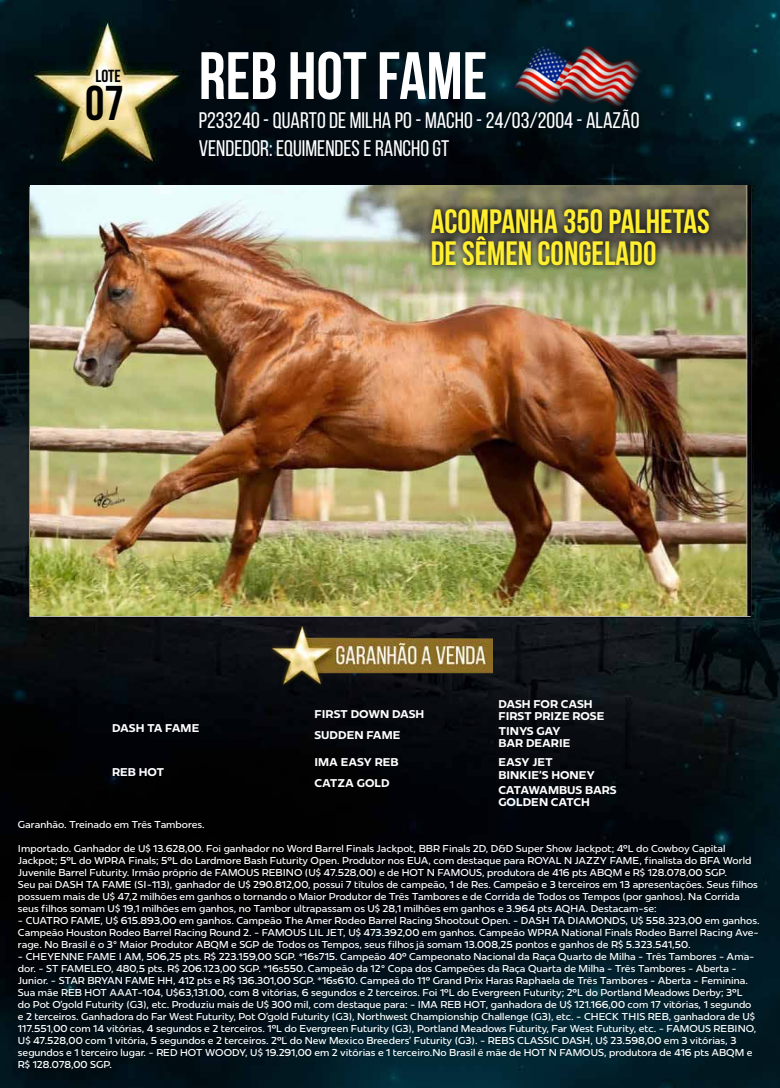
<style>
.page{position:relative;width:780px;height:1088px;background:#fff}
.page>*{position:absolute;margin:0;border:0;box-sizing:border-box;transform-origin:0 0}
.t1{font:700 66.88px "Bebas Neue";color:#fff}
.t2{font:700 48.75px "Bebas Neue";color:#000}
.t3{font:700 33.75px/32.5px "Bebas Neue";color:#ffef30}
.t4{font:22.5px/28.4px "Bebas Neue";color:#fff}
.t5{font:700 17.5px "Bebas Neue";color:#000}
.t6{font:700 11.25px/20.9px "Redonda";color:#fff}
.t7{font:10px/12px "Redonda";color:#fff}
</style>
<div class="page">
<img style="left:0;top:0;width:780px;height:1088px">
<img style="left:30px;top:185px;width:720px;height:431px">
<img style="left:264px;top:620px;width:229px;height:77px">
<svg style="left:425px;top:202px;width:290px;height:70px;background:#4f513d"></svg>
<img style="left:513px;top:45px;width:128px;height:62px">
<h3 class="t5" style="left:95px;top:67px;width:27px">LOTE</h3>
<h2 class="t2" style="left:85px;top:76px;width:40px">07</h2>
<h1 class="t1" style="left:199px;top:39px;width:290px">REB HOT FAME</h1>
<h3 class="t4" style="left:199px;top:106px;width:442px">P233240 - QUARTO DE MILHA PO - MACHO - 24/03/2004 - ALAZÃO<br>VENDEDOR: EQUIMENDES E RANCHO GT</h3>
<h3 class="t3" style="left:431px;top:204px;width:280px">ACOMPANHA 350 PALHETAS<br>DE SÊMEN CONGELADO</h3>
<p class="t6" style="left:314px;top:704px;width:111px">FIRST DOWN DASH</p>
<p class="t6" style="left:498px;top:693px;width:96px">DASH FOR CASH</p>
<p class="t6" style="left:498px;top:705px;width:107px">FIRST PRIZE ROSE</p>
<p class="t6" style="left:112px;top:717px;width:89px">DASH TA FAME</p>
<p class="t6" style="left:112px;top:761px;width:54px">REB HOT</p>
<p class="t6" style="left:314px;top:725px;width:87px">SUDDEN FAME</p>
<p class="t6" style="left:314px;top:751px;width:86px">IMA EASY REB<br>CATZA GOLD</p>
<p class="t6" style="left:498px;top:721px;width:64px">TINYS GAY</p>
<p class="t6" style="left:498px;top:733px;width:74px">BAR DEARIE</p>
<p class="t6" style="left:498px;top:751px;width:56px">EASY JET</p>
<p class="t6" style="left:498px;top:764px;width:98px">BINKIE’S HONEY</p>
<p class="t6" style="left:498px;top:780px;width:120px">CATAWAMBUS BARS</p>
<p class="t6" style="left:498px;top:791px;width:93px">GOLDEN CATCH</p>
<p class="t7" style="left:18px;top:819px;width:188px">Garanhão. Treinado em Três Tambores.</p>
<p class="t7" style="left:18px;top:843px;width:741px">Importado. Ganhador de U$ 13.628,00. Foi ganhador no Word Barrel Finals Jackpot, BBR Finals 2D, D&amp;D Super Show Jackpot; 4ºL do Cowboy Capital Jackpot; 5ºL do WPRA Finals; 5ºL do Lardmore Bash Futurity Open. Produtor nos EUA, com destaque para ROYAL N JAZZY FAME, finalista do BFA World Juvenile Barrel Futurity. Irmão próprio de FAMOUS REBINO (U$ 47.528,00) e de HOT N FAMOUS, produtora de 416 pts ABQM e R$ 128.078,00 SGP.<br>Seu pai DASH TA FAME (SI-113), ganhador de U$ 290.812,00, possui 7 títulos de campeão, 1 de Res. Campeão e 3 terceiros em 13 apresentações. Seus filhos possuem mais de U$ 47,2 milhões em ganhos o tornando o Maior Produtor de Três Tambores e de Corrida de Todos os Tempos (por ganhos). Na Corrida seus filhos somam U$ 19,1 milhões em ganhos, no Tambor ultrapassam os U$ 28,1 milhões em ganhos e 3.964 pts AQHA. Destacam-se:</p>
<p class="t7" style="left:18px;top:915px;width:743px;text-align:justify">- CUATRO FAME, U$ 615.893,00 em ganhos. Campeão The Amer Rodeo Barrel Racing Shootout Open. - DASH TA DIAMONDS, U$ 558.323,00 em ganhos.<br>Campeão Houston Rodeo Barrel Racing Round 2. - FAMOUS LIL JET, U$ 473.392,00 em ganhos. Campeão WPRA National Finals Rodeo Barrel Racing Ave&shy;rage. No Brasil é o 3° Maior Produtor ABQM e SGP de Todos os Tempos, seus filhos já somam 13.008,25 pontos e ganhos de R$ 5.323.541,50.</p>
<p class="t7" style="left:18px;top:951px;width:739px">- CHEYENNE FAME I AM, 506,25 pts. R$ 223.159,00 SGP. *16s715. Campeão 40º Campeonato Nacional da Raça Quarto de Milha - Três Tambores - Ama&shy;dor. - ST FAMELEO, 480,5 pts. R$ 206.123,00 SGP. *16s550. Campeão da 12° Copa dos Campeões da Raça Quarta de Milha - Três Tambores - Aberta - Junior. - STAR BRYAN FAME HH, 412 pts e R$ 136.301,00 SGP. *16s610. Campeã do 11º Grand Prix Haras Raphaela de Três Tambores - Aberta - Feminina.<br>Sua mãe REB HOT AAAT-104, U$63,131.00, com 8 vitórias, 6 segundos e 2 terceiros. Foi 1ºL do Evergreen Futurity; 2ºL do Portland Meadows Derby; 3ºL do Pot O’gold Futurity (G3), etc. Produziu mais de U$ 300 mil, com destaque para: - IMA REB HOT, ganhadora de U$ 121.166,00 com 17 vitórias, 1 segundo e 2 terceiros. Ganhadora do Far West Futurity, Pot O’gold Futurity (G3), Northwest Championship Challenge (G3), etc. - CHECK THIS REB, ganhadora de U$ 117.551,00 com 14 vitórias, 4 segundos e 2 terceiros. 1ºL do Evergreen Futurity (G3), Portland Meadows Futurity, Far West Futurity, etc. - FAMOUS REBINO, U$ 47.528,00 com 1 vitória, 5 segundos e 2 terceiros. 2ºL do New Mexico Breeders’ Futurity (G3). - REBS CLASSIC DASH, U$ 23.598,00 em 3 vitórias, 3 segundos e 1 terceiro lugar. - RED HOT WOODY, U$ 19.291,00 em 2 vitórias e 1 terceiro.No Brasil é mãe de HOT N FAMOUS, produtora de 416 pts ABQM e R$ 128.078,00 SGP.</p>
</div>
